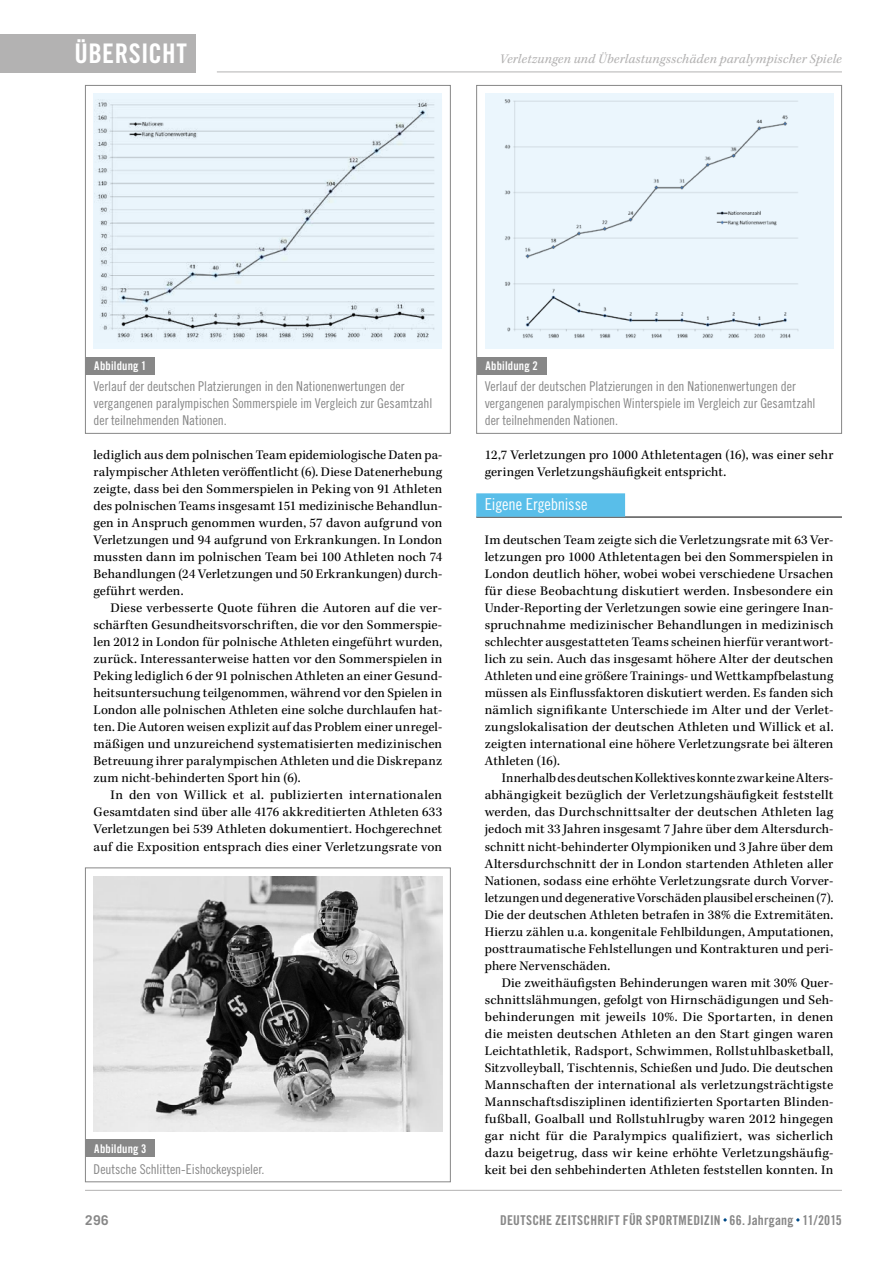
<style>
.page{position:relative;width:893px;height:1263px;background:#fff}
.page>*{position:absolute;margin:0;border:0;box-sizing:border-box;transform-origin:0 0}
.t1{font:27px "Trade Gothic LT Std Bd Cn 20";color:#fff}
.t2{font:16.5px "Trade Gothic LT Std Cn 18";letter-spacing:-.01em;color:#fff}
.t3{font:13.5px/17px "Kepler Std";letter-spacing:.01em;color:#000;text-align:justify}
.t4{font:13.5px/17px "Trade Gothic LT Std Cn 18";letter-spacing:-.005em;color:#878787}
.t5{font:italic 13.5px "Kepler Std";letter-spacing:.015em;color:#b3b2b2}
.t6{font:13.5px "Trade Gothic LT Std Bd Cn 20";letter-spacing:.015em;color:#878787}
.t7{font:700 13.5px "Trade Gothic LT Std";color:#878787}
.t8{font:12px "Trade Gothic LT Std Bd Cn 20";letter-spacing:.015em;color:#fff}
</style>
<div class="page">
<div style="left:0;top:34px;width:196px;height:38px;background:#b3b2b2"></div>
<hr style="left:217px;top:72px;width:625px;height:1px;background:#b3b2b2">
<hr style="left:85px;top:1190px;width:757px;height:1px;background:#b3b2b2">
<hr style="left:476px;top:517px;width:366px;height:1px;background:#000">
<div style="left:476px;top:493px;width:149px;height:24px;background:#59bee9"></div>
<div style="left:86px;top:357px;width:69px;height:17px;background:#878787"></div>
<div style="left:85px;top:85px;width:366px;height:349px;border:1px solid #878787"></div>
<div style="left:477px;top:357px;width:69px;height:17px;background:#878787"></div>
<div style="left:476px;top:85px;width:366px;height:349px;border:1px solid #878787"></div>
<div style="left:485px;top:94px;width:348px;height:255px;background:#ebf6fd"></div>
<img style="left:504px;top:99px;width:295px;height:239px">
<div style="left:94px;top:94px;width:348px;height:255px;background:#ebf6fd"></div>
<img style="left:97px;top:100px;width:338px;height:241px">
<div style="left:86px;top:1140px;width:69px;height:17px;background:#878787"></div>
<div style="left:85px;top:867px;width:366px;height:315px;border:1px solid #878787"></div>
<img style="left:94px;top:876px;width:348px;height:255px">
<h1 class="t1" style="left:75px;top:37px;width:41px">Übersicht</h1>
<p class="t5" style="left:500px;top:51px;width:344px">Verletzungen und Überlastungsschäden paralympischer Spiele</p>
<p class="t8" style="left:94px;top:358px;width:54px">Abbildung 1</p>
<p class="t4" style="left:94px;top:378px;width:340px">Verlauf der deutschen Platzierungen in den Nationenwertungen der vergangenen paralympischen Sommerspiele im Vergleich zur Gesamtzahl der teilnehmenden Nationen.</p>
<p class="t3" style="left:94px;top:447px;width:350px">lediglich aus dem polnischen Team epidemiologische Daten pa&shy;ralympischer Athleten veröffentlicht (6). Diese Datenerhebung zeigte, dass bei den Sommerspielen in Peking von 91 Athleten des polnischen Teams insgesamt 151 medizinische Behandlun&shy;gen in Anspruch genommen wurden, 57 davon aufgrund von Verletzungen und 94 aufgrund von Erkrankungen. In London mussten dann im polnischen Team bei 100 Athleten noch 74<br>Behandlungen (24 Verletzungen und 50 Erkrankungen) durch&shy;geführt werden.</p>
<p class="t3" style="left:94px;top:600px;width:350px;text-indent:17px">Diese verbesserte Quote führen die Autoren auf die ver&shy;schärften Gesundheitsvorschriften, die vor den Sommerspie&shy;len 2012 in London für polnische Athleten eingeführt wurden, zurück. Interessanterweise hatten vor den Sommerspielen in Peking lediglich 6 der 91 polnischen Athleten an einer Gesund&shy;heitsuntersuchung teilgenommen, während vor den Spielen in London alle polnischen Athleten eine solche durchlaufen hat&shy;ten. Die Autoren weisen explizit auf das Problem einer unregel&shy;mäßigen und unzureichend systematisierten medizinischen Betreuung ihrer paralympischen Athleten und die Diskrepanz zum nicht-behinderten Sport hin (6).</p>
<p class="t3" style="left:94px;top:787px;width:350px;text-indent:17px">In den von Willick et al. publizierten internationalen Gesamtdaten sind über alle 4176 akkreditierten Athleten 633<br>Verletzungen bei 539 Athleten dokumentiert. Hochgerechnet auf die Exposition entsprach dies einer Verletzungsrate von</p>
<p class="t8" style="left:94px;top:1141px;width:54px">Abbildung 3</p>
<p class="t4" style="left:94px;top:1160px;width:172px">Deutsche Schlitten-Eishockeyspieler.</p>
<p class="t8" style="left:485px;top:358px;width:54px">Abbildung 2</p>
<p class="t4" style="left:485px;top:378px;width:332px">Verlauf der deutschen Platzierungen in den Nationenwertungen der vergangenen paralympischen Winterspiele im Vergleich zur Gesamtzahl der teilnehmenden Nationen.</p>
<p class="t3" style="left:485px;top:447px;width:350px">12,7 Verletzungen pro 1000 Athletentagen (16), was einer sehr geringen Verletzungshäufigkeit entspricht.</p>
<p class="t2" style="left:485px;top:495px;width:104px">Eigene Ergebnisse</p>
<p class="t3" style="left:485px;top:532px;width:350px">Im deutschen Team zeigte sich die Verletzungsrate mit 63 Ver&shy;letzungen pro 1000 Athletentagen bei den Sommerspielen in London deutlich höher, wobei wobei verschiedene Ursachen für diese Beobachtung diskutiert werden. Insbesondere ein Under-Reporting der Verletzungen sowie eine geringere Inan&shy;spruchnahme medizinischer Behandlungen in medizinisch schlechter ausgestatteten Teams scheinen hierfür verantwort&shy;lich zu sein. Auch das insgesamt höhere Alter der deutschen Athleten und eine größere Trainings- und Wettkampfbelastung müssen als Einflussfaktoren diskutiert werden. Es fanden sich nämlich signifikante Unterschiede im Alter und der Verlet&shy;zungslokalisation der deutschen Athleten und Willick et al. zeigten international eine höhere Verletzungsrate bei älteren Athleten (16).</p>
<p class="t3" style="left:485px;top:770px;width:350px;text-indent:17px">Innerhalb des deutschen Kollektives konnte zwar keine Alters&shy;abhängigkeit bezüglich der Verletzungshäufigkeit feststellt werden, das Durchschnittsalter der deutschen Athleten lag jedoch mit 33 Jahren insgesamt 7 Jahre über dem Altersdurch&shy;schnitt nicht-behinderter Olympioniken und 3 Jahre über dem Altersdurchschnitt der in London startenden Athleten aller Nationen, sodass eine erhöhte Verletzungsrate durch Vorver&shy;letzungen und degenerative Vorschäden plausibel erscheinen (7).<br>Die der deutschen Athleten betrafen in 38% die Extremitäten.<br>Hierzu zählen u.a. kongenitale Fehlbildungen, Amputationen, posttraumatische Fehlstellungen und Kontrakturen und peri&shy;phere Nervenschäden.</p>
<p class="t3" style="left:485px;top:974px;width:350px;text-indent:17px">Die zweithäufigsten Behinderungen waren mit 30% Quer&shy;schnittslähmungen, gefolgt von Hirnschädigungen und Seh&shy;behinderungen mit jeweils 10%. Die Sportarten, in denen die meisten deutschen Athleten an den Start gingen waren Leichtathletik, Radsport, Schwimmen, Rollstuhlbasketball, Sitzvolleyball, Tischtennis, Schießen und Judo. Die deutschen Mannschaften der international als verletzungsträchtigste Mannschaftsdisziplinen identifizierten Sportarten Blinden&shy;fußball, Goalball und Rollstuhlrugby waren 2012 hingegen gar nicht für die Paralympics qualifiziert, was sicherlich dazu beigetrug, dass wir keine erhöhte Verletzungshäufig&shy;keit bei den sehbehinderten Athleten feststellen konnten. In</p>
<p class="t7" style="left:85px;top:1211px;width:25px">296</p>
<p class="t6" style="left:500px;top:1212px;width:343px">DEUTSCHE ZEITSCHRIFT FÜR SPORTMEDIZIN 66. Jahrgang 11/2015</p>
</div>
